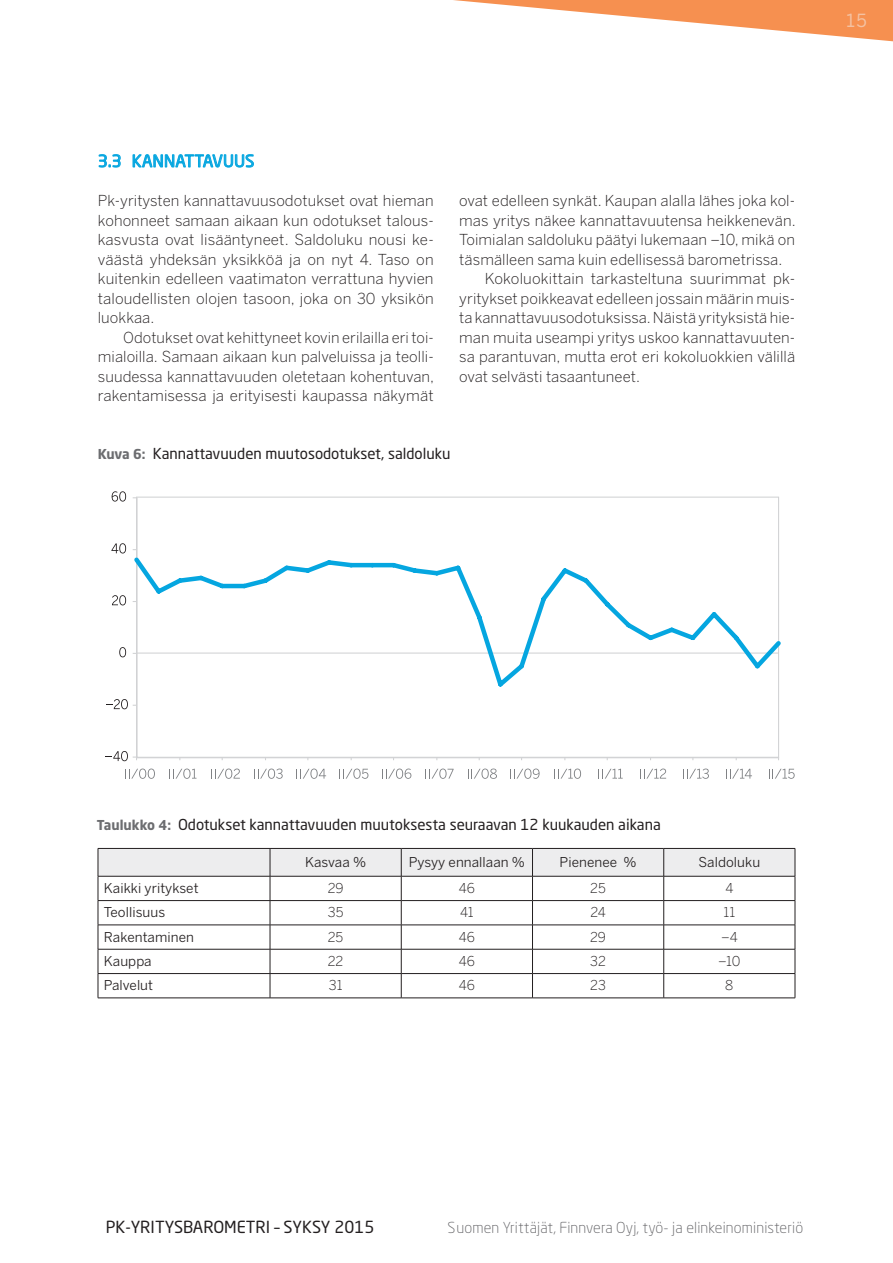
<style>
.page{position:relative;width:893px;height:1263px;background:#fff}
.page>*{position:absolute;margin:0;border:0;box-sizing:border-box;transform-origin:0 0}
.t1{font:18px "Benton Sans";color:#f2f3f4}
.t2{font:16.5px "Neo Sans Std";color:#231f20}
.t3{font:16.5px "Neo Sans Std";letter-spacing:.01em;color:#05a6e0}
.t4{font:300 15px/19.5px "Benton Sans";letter-spacing:.005em;color:#231f20;text-align:justify}
.t5{font:15px "Neo Sans Std";color:#231f20}
.t6{font:300 15px "Neo Sans Std";letter-spacing:.01em;color:#636366}
.t7{font:13.5px "Benton Sans";letter-spacing:.005em;color:#231f20}
.t8{font:300 13.5px "Benton Sans";color:#231f20}
.s1{font-weight:700;font-size:13.5px;color:#6c6d70}
</style>
<div class="page">
<svg style="left:453px;top:0;width:440px;height:42px"></svg>
<svg style="left:99px;top:154px;width:22px;height:13px"></svg>
<svg style="left:133px;top:154px;width:121px;height:14px"></svg>
<svg style="left:98px;top:848px;width:698px;height:150px"></svg>
<hr style="left:98px;top:998px;width:172px;height:1px;background:#231f20">
<hr style="left:270px;top:998px;width:131px;height:1px;background:#231f20">
<hr style="left:401px;top:998px;width:131px;height:1px;background:#231f20">
<hr style="left:532px;top:998px;width:132px;height:1px;background:#231f20">
<hr style="left:664px;top:998px;width:131px;height:1px;background:#231f20">
<hr style="left:136px;top:498px;width:2px;height:259px;background:#d1d2d4">
<hr style="left:137px;top:757px;width:641px;height:1px;background:#d1d2d4">
<svg style="left:106px;top:751px;width:31px;height:10px"></svg>
<svg style="left:106px;top:699px;width:30px;height:10px"></svg>
<svg style="left:119px;top:647px;width:7px;height:10px"></svg>
<svg style="left:112px;top:595px;width:14px;height:10px"></svg>
<svg style="left:111px;top:543px;width:15px;height:10px"></svg>
<svg style="left:112px;top:491px;width:14px;height:11px"></svg>
<svg style="left:125px;top:768px;width:30px;height:11px"></svg>
<svg style="left:169px;top:768px;width:27px;height:11px"></svg>
<svg style="left:211px;top:768px;width:29px;height:11px"></svg>
<svg style="left:254px;top:768px;width:29px;height:11px"></svg>
<svg style="left:296px;top:768px;width:30px;height:11px"></svg>
<svg style="left:339px;top:768px;width:29px;height:11px"></svg>
<svg style="left:382px;top:768px;width:29px;height:11px"></svg>
<svg style="left:425px;top:768px;width:29px;height:11px"></svg>
<svg style="left:468px;top:768px;width:29px;height:11px"></svg>
<svg style="left:510px;top:768px;width:30px;height:11px"></svg>
<svg style="left:554px;top:768px;width:27px;height:11px"></svg>
<svg style="left:598px;top:769px;width:25px;height:10px"></svg>
<svg style="left:640px;top:768px;width:26px;height:11px"></svg>
<svg style="left:683px;top:768px;width:26px;height:11px"></svg>
<svg style="left:726px;top:769px;width:26px;height:10px"></svg>
<svg style="left:769px;top:769px;width:26px;height:10px"></svg>
<svg style="left:132px;top:553px;width:649px;height:138px"></svg>
<p class="t3" style="left:98px;top:151px;width:158px">3.3 KANNATTAVUUS</p>
<p class="t4" style="left:98px;top:191px;width:337px">Pk-yritysten kannattavuusodotukset ovat hieman kohonneet samaan aikaan kun odotukset talous&shy;kasvusta ovat lisääntyneet. Saldoluku nousi ke&shy;väästä yhdeksän yksikköä ja on nyt 4. Taso on kuitenkin edelleen vaatimaton verrattuna hyvien taloudellisten olojen tasoon, joka on 30 yksikön luokkaa.</p>
<p class="t4" style="left:98px;top:327px;width:338px;text-indent:26px">Odotukset ovat kehittyneet kovin erilailla eri toi&shy;mialoilla. Samaan aikaan kun palveluissa ja teolli&shy;suudessa kannattavuuden oletetaan kohentuvan, rakentamisessa ja erityisesti kaupassa näkymät</p>
<p class="t4" style="left:459px;top:191px;width:337px;text-align:left">ovat edelleen synkät. Kaupan alalla lähes joka kol&shy;mas yritys näkee kannattavuutensa heikkenevän.<br>Toimialan saldoluku päätyi lukemaan –10, mikä on täsmälleen sama kuin edellisessä barometrissa.</p>
<p class="t4" style="left:459px;top:269px;width:337px;text-indent:26px">Kokoluokittain tarkasteltuna suurimmat pk&shy;yritykset poikkeavat edelleen jossain määrin muis&shy;ta kannattavuusodotuksissa. Näistä yrityksistä hie&shy;man muita useampi yritys uskoo kannattavuuten&shy;sa parantuvan, mutta erot eri kokoluokkien välillä ovat selvästi tasaantuneet.</p>
<p class="t5" style="left:98px;top:444px;width:354px"><span class="s1">Kuva 6:</span> Kannattavuuden muutosodotukset, saldoluku</p>
<p class="t1" style="left:844px;top:10px;width:25px">15</p>
<p class="t5" style="left:97px;top:815px;width:566px"><span class="s1">Taulukko 4:</span> Odotukset kannattavuuden muutoksesta seuraavan 12 kuukauden aikana</p>
<p class="t7" style="left:305px;top:854px;width:62px">Kasvaa %</p>
<p class="t7" style="left:409px;top:854px;width:118px">Pysyy ennallaan %</p>
<p class="t7" style="left:560px;top:854px;width:78px">Pienenee %</p>
<p class="t7" style="left:698px;top:854px;width:63px">Saldoluku</p>
<p class="t7" style="left:104px;top:880px;width:96px">Kaikki yritykset</p>
<p class="t8" style="left:328px;top:880px;width:17px">29</p>
<p class="t8" style="left:459px;top:880px;width:18px">46</p>
<p class="t8" style="left:590px;top:880px;width:17px">25</p>
<p class="t8" style="left:725px;top:880px;width:9px">4</p>
<p class="t7" style="left:104px;top:904px;width:63px">Teollisuus</p>
<p class="t8" style="left:328px;top:904px;width:17px">35</p>
<p class="t8" style="left:460px;top:904px;width:15px">41</p>
<p class="t8" style="left:590px;top:904px;width:17px">24</p>
<p class="t8" style="left:724px;top:904px;width:13px">11</p>
<p class="t7" style="left:104px;top:929px;width:92px">Rakentaminen</p>
<p class="t8" style="left:328px;top:929px;width:17px">25</p>
<p class="t8" style="left:459px;top:929px;width:18px">46</p>
<p class="t8" style="left:590px;top:929px;width:17px">29</p>
<p class="t8" style="left:721px;top:929px;width:18px">–4</p>
<p class="t7" style="left:104px;top:953px;width:49px">Kauppa</p>
<p class="t8" style="left:328px;top:953px;width:17px">22</p>
<p class="t8" style="left:459px;top:953px;width:18px">46</p>
<p class="t8" style="left:590px;top:953px;width:17px">32</p>
<p class="t8" style="left:718px;top:953px;width:24px">–10</p>
<p class="t7" style="left:104px;top:977px;width:51px">Palvelut</p>
<p class="t8" style="left:329px;top:977px;width:15px">31</p>
<p class="t8" style="left:459px;top:977px;width:18px">46</p>
<p class="t8" style="left:590px;top:977px;width:17px">23</p>
<p class="t8" style="left:725px;top:977px;width:10px">8</p>
<p class="t2" style="left:106px;top:1216px;width:270px">PK-YRITYSBAROMETRI – SYKSY 2015</p>
<p class="t6" style="left:447px;top:1218px;width:357px">Suomen Yrittäjät, Finnvera Oyj, työ- ja elinkeinoministeriö</p>
</div>
